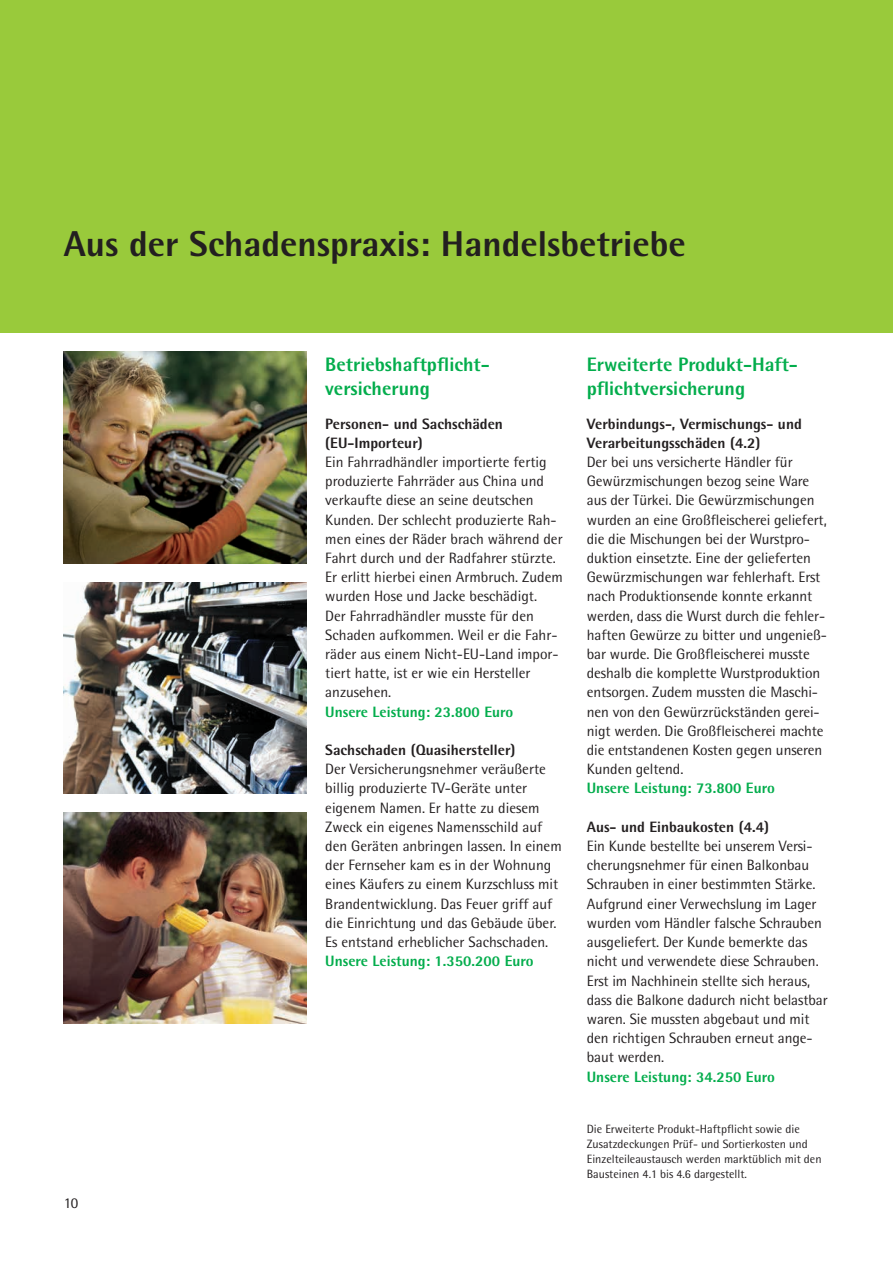
<style>
.page{position:relative;width:893px;height:1263px;background:#fff}
.page>*{position:absolute;margin:0;border:0;box-sizing:border-box;transform-origin:0 0}
.t1{font:800 36px "Lvm Rotis";color:#231f20}
.t2{font:800 19.5px/24px "Lvm Rotis";color:#03ad4c}
.t3{font:15px/19.2px "Lvm Rotis";letter-spacing:-.005em;color:#231f20}
.t4{font:800 15px/19.2px "Lvm Rotis";color:#231f20}
.t5{font:800 15px "Lvm Rotis";color:#03ad4c}
.t6{font:12px/15px "Lvm Rotis";color:#231f20}
</style>
<div class="page">
<div style="left:0;top:0;width:893px;height:333px;background:#99ca3b"></div>
<hr style="left:892px;top:0;width:1px;height:333px;background:#e5e665">
<img style="left:64px;top:813px;width:242px;height:211px">
<img style="left:64px;top:352px;width:242px;height:211px">
<img style="left:64px;top:582px;width:242px;height:211px">
<h1 class="t1" style="left:64px;top:221px;width:624px">Aus der Schadenspraxis: Handelsbetriebe</h1>
<p class="t3" style="left:64px;top:1193px;width:16px">10</p>
<h2 class="t2" style="left:325px;top:352px;width:164px">Betriebshaftpflicht&shy;versicherung</h2>
<p class="t4" style="left:325px;top:414px;width:179px">Personen- und Sachschäden (EU-Importeur)</p>
<p class="t3" style="left:325px;top:452px;width:239px">Ein Fahrradhändler importierte fertig produzierte Fahrräder aus China und verkaufte diese an seine deutschen Kunden. Der schlecht produzierte Rah&shy;men eines der Räder brach während der Fahrt durch und der Radfahrer stürzte.<br>Er erlitt hierbei einen Armbruch. Zudem wurden Hose und Jacke beschädigt.<br>Der Fahrradhändler musste für den Schaden aufkommen. Weil er die Fahr&shy;räder aus einem Nicht-EU-Land impor&shy;tiert hatte, ist er wie ein Hersteller anzusehen.</p>
<p class="t5" style="left:325px;top:702px;width:190px">Unsere Leistung: 23.800 Euro</p>
<p class="t4" style="left:325px;top:740px;width:192px">Sachschaden (Quasihersteller)</p>
<p class="t3" style="left:325px;top:759px;width:238px">Der Versicherungsnehmer veräußerte billig produzierte TV-Geräte unter eigenem Namen. Er hatte zu diesem Zweck ein eigenes Namensschild auf den Geräten anbringen lassen. In einem der Fernseher kam es in der Wohnung eines Käufers zu einem Kurzschluss mit Brandentwicklung. Das Feuer griff auf die Einrichtung und das Gebäude über.<br>Es entstand erheblicher Sachschaden.</p>
<p class="t5" style="left:325px;top:952px;width:210px">Unsere Leistung: 1.350.200 Euro</p>
<h2 class="t2" style="left:587px;top:352px;width:213px">Erweiterte Produkt-Haft&shy;pflichtversicherung</h2>
<p class="t4" style="left:587px;top:414px;width:217px">Verbindungs-, Vermischungs- und<br>Verarbeitungsschäden (4.2)</p>
<p class="t3" style="left:587px;top:452px;width:242px">Der bei uns versicherte Händler für Gewürzmischungen bezog seine Ware aus der Türkei. Die Gewürzmischungen wurden an eine Großfleischerei geliefert, die die Mischungen bei der Wurstpro&shy;duktion einsetzte. Eine der gelieferten Gewürzmischungen war fehlerhaft. Erst nach Produktionsende konnte erkannt werden, dass die Wurst durch die fehler&shy;haften Gewürze zu bitter und ungenieß&shy;bar wurde. Die Großfleischerei musste deshalb die komplette Wurstproduktion entsorgen. Zudem mussten die Maschi&shy;nen von den Gewürzrückständen gerei&shy;nigt werden. Die Großfleischerei machte die entstandenen Kosten gegen unseren Kunden geltend.</p>
<p class="t5" style="left:587px;top:779px;width:190px">Unsere Leistung: 73.800 Euro</p>
<p class="t4" style="left:587px;top:817px;width:184px">Aus- und Einbaukosten (4.4)</p>
<p class="t3" style="left:587px;top:836px;width:242px">Ein Kunde bestellte bei unserem Versi&shy;cherungsnehmer für einen Balkonbau Schrauben in einer bestimmten Stärke.<br>Aufgrund einer Verwechslung im Lager wurden vom Händler falsche Schrauben ausgeliefert. Der Kunde bemerkte das nicht und verwendete diese Schrauben.<br>Erst im Nachhinein stellte sich heraus, dass die Balkone dadurch nicht belastbar waren. Sie mussten abgebaut und mit den richtigen Schrauben erneut ange&shy;baut werden.</p>
<p class="t5" style="left:587px;top:1067px;width:190px">Unsere Leistung: 34.250 Euro</p>
<p class="t6" style="left:587px;top:1121px;width:236px">Die Erweiterte Produkt-Haftpflicht sowie die Zusatzdeckungen Prüf- und Sortierkosten und Einzelteileaustausch werden marktüblich mit den Bausteinen 4.1 bis 4.6 dargestellt.</p>
</div>
